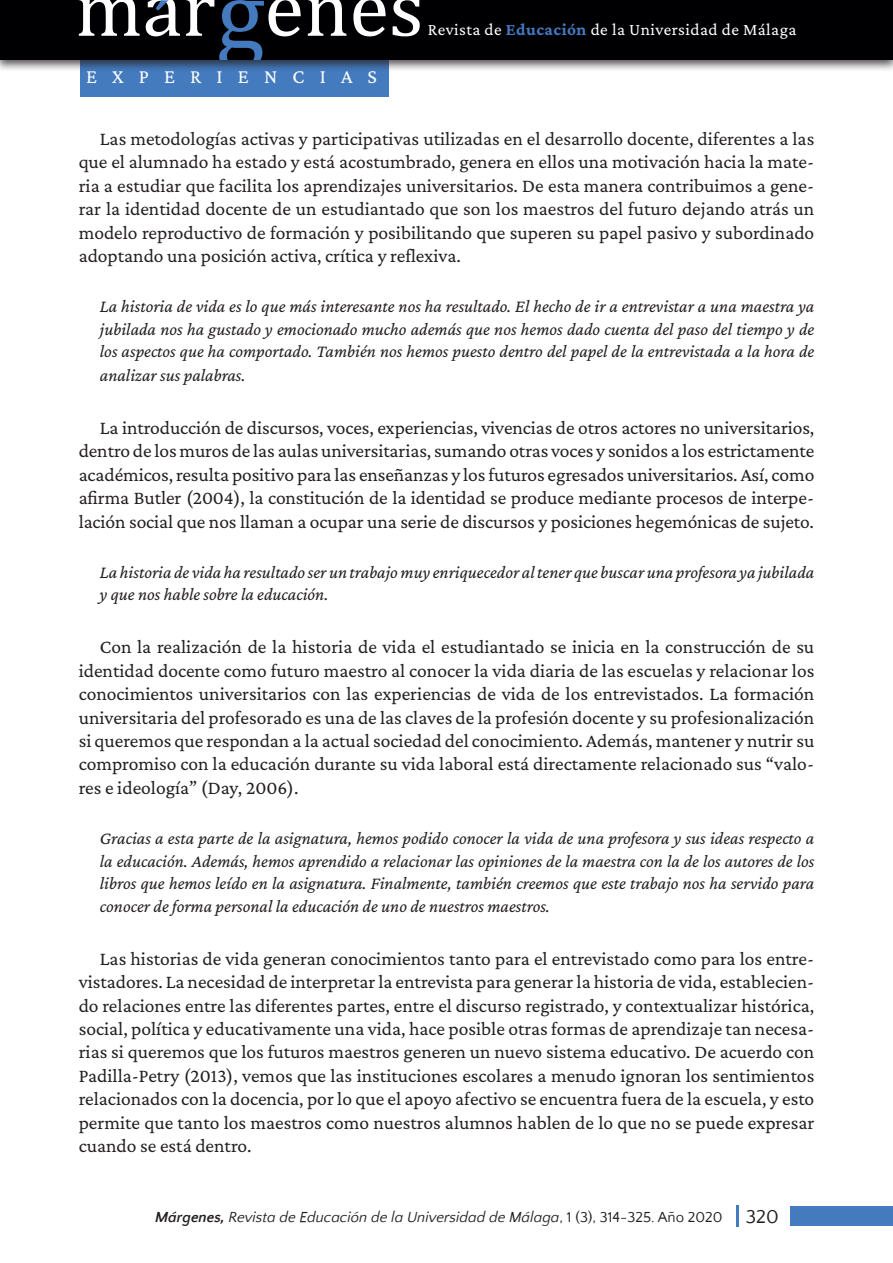
<style>
.page{position:relative;width:893px;height:1263px;background:#fff}
.page>*{position:absolute;margin:0;border:0;box-sizing:border-box;transform-origin:0 0}
.t1{font:20.25px "Crimson Pro";letter-spacing:.75em;color:#fff}
.t2{font:19.5px/23.4px "Crimson Pro";color:#231f20;text-align:justify}
.t3{font:italic 18px/22.5px "Crimson Pro";color:#231f20;text-align:justify}
.t4{font:17.25px "Crimson Pro";letter-spacing:.025em;color:#fff}
.t5{font:italic 15px "Quattrocento Sans";color:#231f20}
.s1{font-weight:700;color:#447abe}
.s2{font-weight:700}
.s3{font-style:normal}
.s4{font-style:normal;font-size:19.5px}
</style>
<div class="page">
<div style="left:81px;top:55px;width:308px;height:42px;background:#447abe"></div>
<div style="left:0;top:0;width:893px;height:72px;background:#231f20;opacity:.75"></div>
<div style="left:0;top:0;width:893px;height:60px;background:#000003"></div>
<svg style="left:78px;top:0;width:62px;height:36px"></svg>
<svg style="left:307px;top:0;width:39px;height:36px"></svg>
<svg style="left:353px;top:0;width:33px;height:36px"></svg>
<svg style="left:393px;top:0;width:27px;height:36px"></svg>
<svg style="left:146px;top:0;width:155px;height:59px"></svg>
<hr style="left:736px;top:1205px;width:3px;height:22px;background:#447abe">
<div style="left:791px;top:1206px;width:102px;height:20px;background:#447abe"></div>
<p class="t1" style="left:86px;top:64px;width:292px">EXPERIENCIAS</p>
<p class="t4" style="left:428px;top:18px;width:370px">Revista de <span class="s1">Educación</span> de la Universidad de Málaga</p>
<p class="t2" style="left:79px;top:127px;width:737px;text-indent:21px">Las metodologías activas y participativas utilizadas en el desarrollo docente, diferentes a las que el alumnado ha estado y está acostumbrado, genera en ellos una motivación hacia la mate&shy;ria a estudiar que facilita los aprendizajes universitarios. De esta manera contribuimos a gene&shy;rar la identidad docente de un estudiantado que son los maestros del futuro dejando atrás un modelo reproductivo de formación y posibilitando que superen su papel pasivo y subordinado adoptando una posición activa, crítica y reflexiva.</p>
<p class="t3" style="left:100px;top:295px;width:716px">La historia de vida es lo que más interesante nos ha resultado. El hecho de ir a entrevistar a una maestra ya jubilada nos ha gustado y emocionado mucho además que nos hemos dado cuenta del paso del tiempo y de los aspectos que ha comportado. También nos hemos puesto dentro del papel de la entrevistada a la hora de analizar sus palabras.</p>
<p class="t2" style="left:79px;top:415px;width:737px;text-indent:21px">La introducción de discursos, voces, experiencias, vivencias de otros actores no universitarios, dentro de los muros de las aulas universitarias, sumando otras voces y sonidos a los estrictamente académicos, resulta positivo para las enseñanzas y los futuros egresados universitarios. Así, como afirma Butler (2004), la constitución de la identidad se produce mediante procesos de interpe&shy;lación social que nos llaman a ocupar una serie de discursos y posiciones hegemónicas de sujeto.</p>
<p class="t3" style="left:100px;top:560px;width:716px">La historia de vida ha resultado ser un trabajo muy enriquecedor al tener que buscar una profesora ya jubilada y que nos hable sobre la educación.</p>
<p class="t2" style="left:79px;top:635px;width:737px;text-indent:21px">Con la realización de la historia de vida el estudiantado se inicia en la construcción de su identidad docente como futuro maestro al conocer la vida diaria de las escuelas y relacionar los conocimientos universitarios con las experiencias de vida de los entrevistados. La formación universitaria del profesorado es una de las claves de la profesión docente y su profesionalización si queremos que respondan a la actual sociedad del conocimiento. Además, mantener y nutrir su compromiso con la educación durante su vida laboral está directamente relacionado sus “valo&shy;res e ideología” (Day, 2006).</p>
<p class="t3" style="left:100px;top:827px;width:716px">Gracias a esta parte de la asignatura, hemos podido conocer la vida de una profesora y sus ideas respecto a la educación. Además, hemos aprendido a relacionar las opiniones de la maestra con la de los autores de los libros que hemos leído en la asignatura. Finalmente, también creemos que este trabajo nos ha servido para conocer de forma personal la educación de uno de nuestros maestros.</p>
<p class="t2" style="left:79px;top:946px;width:737px;text-indent:21px">Las historias de vida generan conocimientos tanto para el entrevistado como para los entre&shy;vistadores. La necesidad de interpretar la entrevista para generar la historia de vida, establecien&shy;do relaciones entre las diferentes partes, entre el discurso registrado, y contextualizar histórica, social, política y educativamente una vida, hace posible otras formas de aprendizaje tan necesa&shy;rias si queremos que los futuros maestros generen un nuevo sistema educativo. De acuerdo con Padilla-Petry (2013), vemos que las instituciones escolares a menudo ignoran los sentimientos relacionados con la docencia, por lo que el apoyo afectivo se encuentra fuera de la escuela, y esto permite que tanto los maestros como nuestros alumnos hablen de lo que no se puede expresar cuando se está dentro.</p>
<p class="t5" style="left:155px;top:1209px;width:625px"><span class="s2">Márgenes,</span> Revista de Educación de la Universidad de Málaga<span class="s3">, 1 (3), 314-325. Año 2020</span> <span class="s4">320</span></p>
</div>
